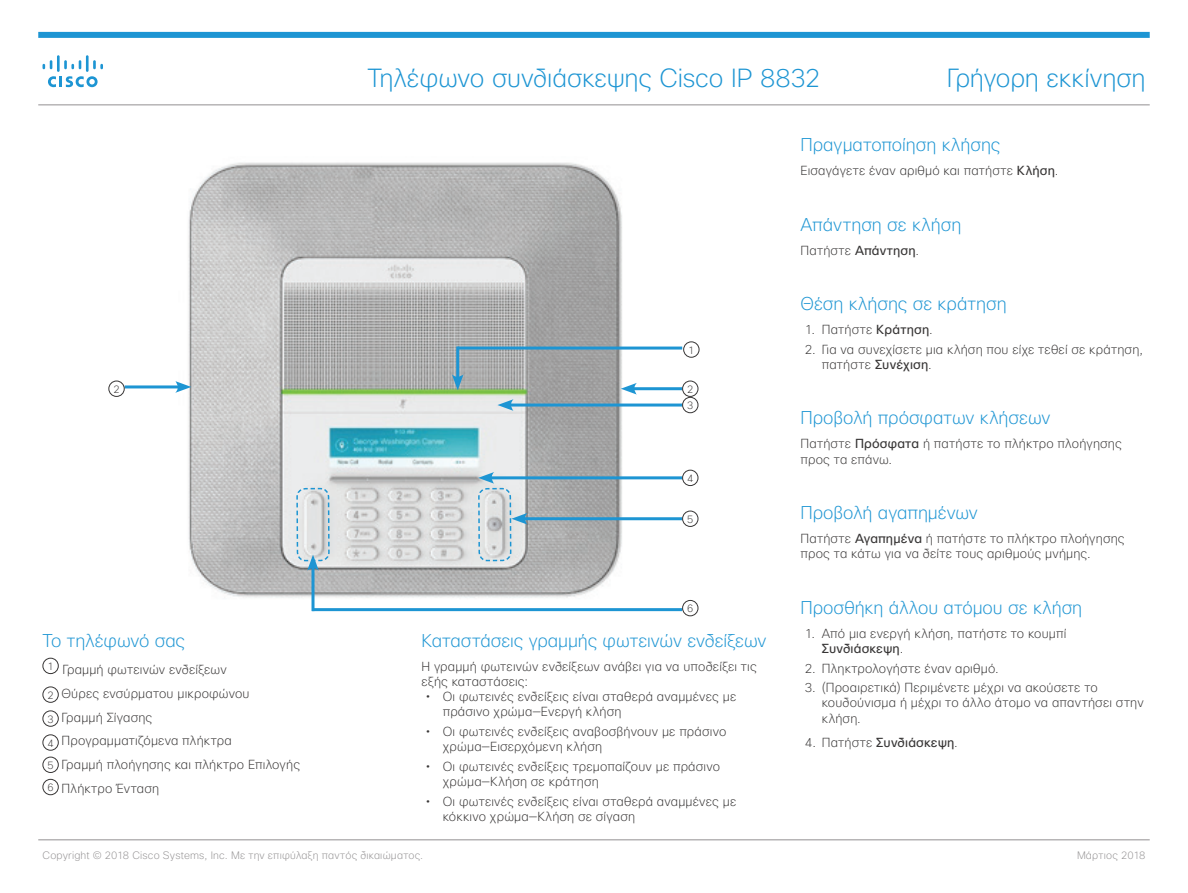
<style>
.page{position:relative;width:1188px;height:893px;background:#fff}
.page>*{position:absolute;margin:0;border:0;box-sizing:border-box;transform-origin:0 0}
.t1{font:200 25.5px "Cisco Sans";letter-spacing:-.005em;color:#1d95d3}
.t2{font:200 18px "Cisco Sans";color:#1d95d3}
.t3{font:200 12.75px/15.3px "Cisco Sans";letter-spacing:.015em;color:#373535}
.t4{font:12.75px "Cisco Sans";letter-spacing:.015em;color:#373535}
.t5{font:200 10.5px "Cisco Sans";letter-spacing:.02em;color:#929091}
.t6{font:200 10.5px/22.2px "Cisco Sans";color:#373535;text-align:justify}
.s1{font-weight:400}
.s2{font-weight:200}
</style>
<div class="page">
<div style="left:38px;top:32px;width:1112px;height:6px;background:#1d95d3"></div>
<svg style="left:48px;top:76px;width:50px;height:11px"></svg>
<svg style="left:43px;top:60px;width:9px;height:9px"></svg>
<hr style="left:57px;top:55px;width:3px;height:17px;background:#1d95d3">
<svg style="left:64px;top:60px;width:17px;height:9px"></svg>
<hr style="left:86px;top:55px;width:3px;height:17px;background:#1d95d3">
<svg style="left:93px;top:60px;width:10px;height:9px"></svg>
<hr style="left:38px;top:104px;width:1112px;height:1px;background:#929091">
<hr style="left:38px;top:839px;width:1112px;height:1px;background:#929091">
<div style="left:43px;top:658px;width:16px;height:16px;border:1px solid #373535;border-radius:50%"></div>
<img style="left:188px;top:162px;width:444px;height:446px">
<div style="left:43px;top:686px;width:16px;height:17px;border:1px solid #373535;border-radius:50%"></div>
<div style="left:43px;top:710px;width:16px;height:17px;border:1px solid #373535;border-radius:50%"></div>
<div style="left:43px;top:734px;width:16px;height:17px;border:1px solid #373535;border-radius:50%"></div>
<div style="left:43px;top:757px;width:16px;height:16px;border:1px solid #373535;border-radius:50%"></div>
<div style="left:43px;top:779px;width:16px;height:16px;border:1px solid #373535;border-radius:50%"></div>
<hr style="left:508px;top:404px;width:174px;height:3px;background:#1d95d3">
<svg style="left:497px;top:399px;width:17px;height:12px"></svg>
<hr style="left:489px;top:476px;width:193px;height:3px;background:#1d95d3">
<hr style="left:522px;top:517px;width:160px;height:3px;background:#1d95d3">
<svg style="left:477px;top:472px;width:51px;height:90px;background:#c7d3d9"></svg>
<hr style="left:125px;top:385px;width:56px;height:3px;background:#1d95d3">
<svg style="left:175px;top:381px;width:16px;height:12px"></svg>
<hr style="left:631px;top:387px;width:51px;height:3px;background:#1d95d3">
<svg style="left:621px;top:383px;width:16px;height:12px"></svg>
<hr style="left:458px;top:347px;width:224px;height:3px;background:#1d95d3">
<hr style="left:312px;top:565px;width:3px;height:46px;background:#1d95d3">
<svg style="left:296px;top:487px;width:34px;height:84px;background:#cad5db"></svg>
<hr style="left:312px;top:608px;width:370px;height:3px;background:#1d95d3">
<div style="left:683px;top:341px;width:16px;height:17px;border:1px solid #373535;border-radius:50%"></div>
<div style="left:682px;top:381px;width:16px;height:16px;border:1px solid #373535;border-radius:50%"></div>
<div style="left:108px;top:381px;width:17px;height:16px;border:1px solid #373535;border-radius:50%"></div>
<div style="left:682px;top:397px;width:16px;height:16px;border:1px solid #373535;border-radius:50%"></div>
<div style="left:682px;top:470px;width:16px;height:16px;border:1px solid #373535;border-radius:50%"></div>
<div style="left:682px;top:511px;width:16px;height:16px;border:1px solid #373535;border-radius:50%"></div>
<div style="left:682px;top:600px;width:16px;height:16px;border:1px solid #373535;border-radius:50%"></div>
<hr style="left:456px;top:347px;width:3px;height:33px;background:#1d95d3">
<svg style="left:452px;top:374px;width:12px;height:16px"></svg>
<h1 class="t1" style="left:367px;top:62px;width:455px">Τηλέφωνο συνδιάσκεψης Cisco IP 8832</h1>
<h1 class="t1" style="left:947px;top:62px;width:200px">Γρήγορη εκκίνηση</h1>
<h2 class="t2" style="left:801px;top:134px;width:201px">Πραγματοποίηση κλήσης</h2>
<p class="t3" style="left:801px;top:163px;width:259px">Εισαγάγετε έναν αριθμό και πατήστε <span class="s1">Κλήση</span>.</p>
<p class="t6" style="left:688px;top:339px;width:8px">1</p>
<p class="t6" style="left:113px;top:378px;width:8px">2</p>
<p class="t6" style="left:687px;top:381px;width:8px;line-height:16.4px">2<br>3</p>
<p class="t6" style="left:687px;top:467px;width:8px">4</p>
<p class="t6" style="left:687px;top:508px;width:8px">5</p>
<h2 class="t2" style="left:43px;top:629px;width:144px">Το τηλέφωνό σας</h2>
<p class="t3" style="left:62px;top:657px;width:240px;line-height:23.9px;text-indent:-14px"><sup>1</sup> Γραμμή φωτεινών ενδείξεων<br>Θύρες ενσύρματου μικροφώνου<br>Γραμμή Σίγασης<br>Προγραμματιζόμενα πλήκτρα<br>Γραμμή πλοήγησης και πλήκτρο Επιλογής<br>Πλήκτρο Ένταση</p>
<p class="t6" style="left:47px;top:684px;width:8px">2</p>
<p class="t6" style="left:47px;top:708px;width:8px">3</p>
<p class="t6" style="left:47px;top:732px;width:8px">4<br>5<br>6</p>
<p class="t6" style="left:687px;top:597px;width:8px">6</p>
<h2 class="t2" style="left:422px;top:629px;width:346px">Καταστάσεις γραμμής φωτεινών ενδείξεων</h2>
<p class="t3" style="left:422px;top:658px;width:337px">Η γραμμή φωτεινών ενδείξεων ανάβει για να υποδείξει τις</p>
<p class="t3" style="left:422px;top:674px;width:108px">εξής καταστάσεις:</p>
<p class="t3" style="left:443px;top:689px;width:295px">Οι φωτεινές ενδείξεις είναι σταθερά αναμμένες με</p>
<p class="t3" style="left:443px;top:704px;width:180px">πράσινο χρώμα—Ενεργή κλήση</p>
<p class="t3" style="left:443px;top:724px;width:285px">Οι φωτεινές ενδείξεις αναβοσβήνουν με πράσινο χρώμα—Εισερχόμενη κλήση</p>
<p class="t3" style="left:443px;top:759px;width:279px">Οι φωτεινές ενδείξεις τρεμοπαίζουν με πράσινο χρώμα—Κλήση σε κράτηση</p>
<p class="t3" style="left:443px;top:793px;width:295px">Οι φωτεινές ενδείξεις είναι σταθερά αναμμένες με κόκκινο χρώμα—Κλήση σε σίγαση</p>
<h2 class="t2" style="left:801px;top:213px;width:162px">Απάντηση σε κλήση</h2>
<p class="t3" style="left:801px;top:242px;width:120px">Πατήστε <span class="s1">Απάντηση</span>.</p>
<h2 class="t2" style="left:801px;top:292px;width:208px">Θέση κλήσης σε κράτηση</h2>
<p class="t3" style="left:805px;top:322px;width:130px">1. Πατήστε <span class="s1">Κράτηση</span>.</p>
<p class="t3" style="left:822px;top:341px;width:323px;text-indent:-17px">2. Για να συνεχίσετε μια κλήση που είχε τεθεί σε κράτηση, πατήστε <span class="s1">Συνέχιση</span>.</p>
<h2 class="t2" style="left:801px;top:407px;width:251px">Προβολή πρόσφατων κλήσεων</h2>
<p class="t3" style="left:801px;top:436px;width:323px">Πατήστε <span class="s1">Πρόσφατα</span> ή πατήστε το πλήκτρο πλοήγησης προς τα επάνω.</p>
<h2 class="t2" style="left:801px;top:501px;width:179px">Προβολή αγαπημένων</h2>
<p class="t3" style="left:801px;top:531px;width:326px">Πατήστε <span class="s1">Αγαπημένα</span> ή πατήστε το πλήκτρο πλοήγησης προς τα κάτω για να δείτε τους αριθμούς μνήμης.</p>
<h2 class="t2" style="left:801px;top:596px;width:283px">Προσθήκη άλλου ατόμου σε κλήση</h2>
<p class="t3" style="left:822px;top:625px;width:246px;text-indent:-17px">1. Από μια ενεργή κλήση, πατήστε το κουμπί<br><span class="s1">Συνδιάσκεψη</span>.</p>
<p class="t3" style="left:805px;top:660px;width:195px">2. Πληκτρολογήστε έναν αριθμό.</p>
<p class="t3" style="left:822px;top:680px;width:324px;text-indent:-17px">3. (Προαιρετικά) Περιμένετε μέχρι να ακούσετε το κουδούνισμα ή μέχρι το άλλο άτομο να απαντήσει στην κλήση.</p>
<p class="t4" style="left:805px;top:734px;width:155px"><span class="s2">4. Πατήστε</span> Συνδιάσκεψη<span class="s2">.</span></p>
<p class="t5" style="left:43px;top:848px;width:382px">Copyright © 2018 Cisco Systems, Inc. Με την επιφύλαξη παντός δικαιώματος.</p>
<p class="t5" style="left:1077px;top:848px;width:70px">Μάρτιος 2018</p>
</div>
